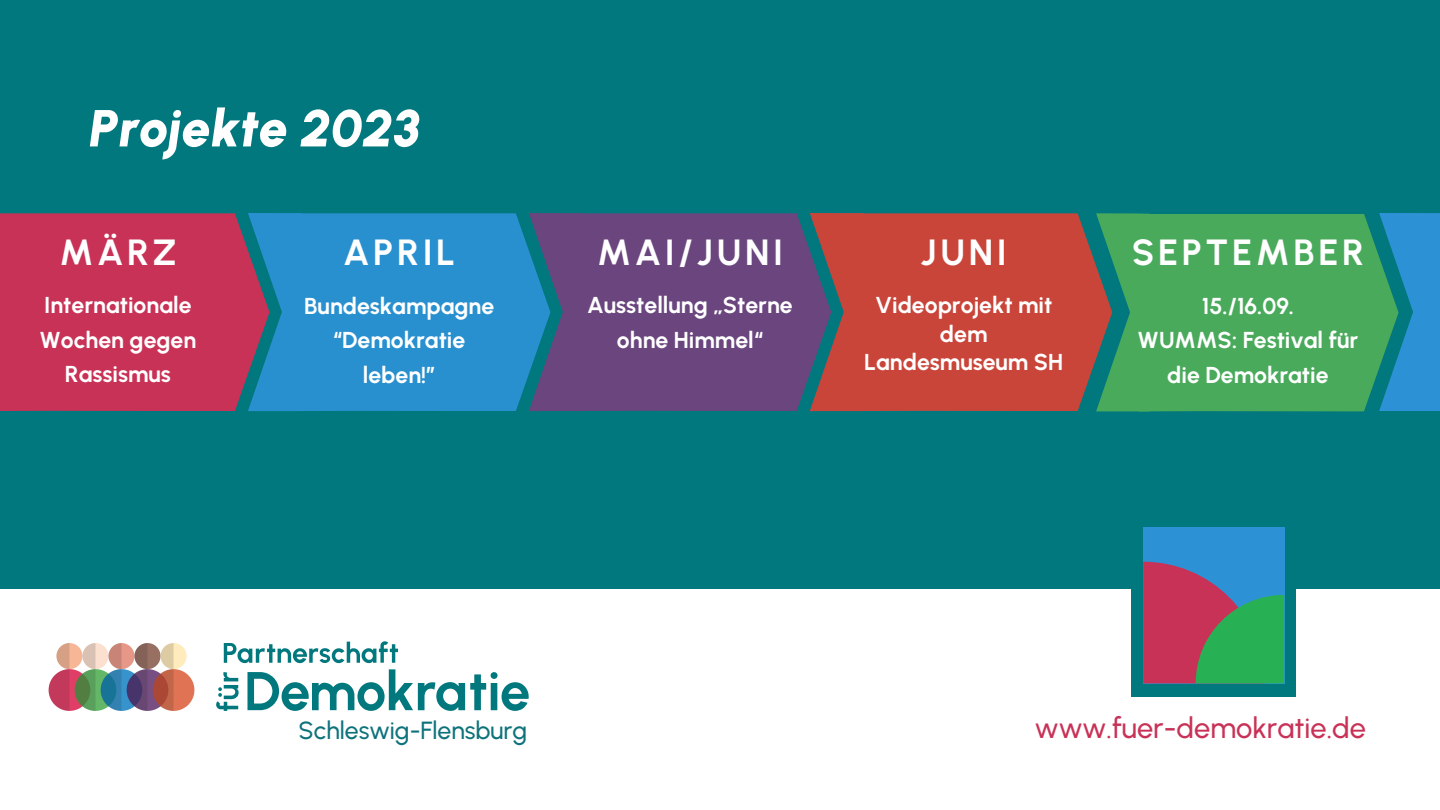
<style>
.page{position:relative;width:1440px;height:810px;background:#01787d}
.page>*{position:absolute;margin:0;border:0;box-sizing:border-box;transform-origin:0 0}
.t1{font:italic 900 52px "Urbanist";color:#fff}
.t2{font:700 36.4px "Urbanist";letter-spacing:.1em;color:#fff}
.t3{font:500 29px "Urbanist";color:#c93257}
.t4{font:500 24.8px "Urbanist";color:#0e727b}
.t5{font:700 23px/34.5px "Urbanist";color:#fff;text-align:center}
</style>
<div class="page">
<div style="left:0;top:589px;width:1440px;height:221px;background:#fff"></div>
<svg style="left:216px;top:641px;width:313px;height:70px"></svg>
<svg style="left:49px;top:643px;width:145px;height:68px"></svg>
<div style="left:1132px;top:514px;width:164px;height:182px;background:#01787d"></div>
<div style="left:1143px;top:527px;width:141px;height:156px;background:#2c92d5"></div>
<svg style="left:1143px;top:562px;width:141px;height:121px"></svg>
<div style="left:0;top:213px;width:248px;height:198px;background:#c93257"></div>
<svg style="left:248px;top:213px;width:42px;height:198px"></svg>
<div style="left:290px;top:213px;width:239px;height:198px;background:#2990d0"></div>
<svg style="left:529px;top:213px;width:42px;height:198px"></svg>
<div style="left:571px;top:213px;width:239px;height:198px;background:#6a457e"></div>
<svg style="left:810px;top:213px;width:42px;height:198px"></svg>
<div style="left:852px;top:213px;width:244px;height:198px;background:#c9453a"></div>
<svg style="left:1096px;top:213px;width:54px;height:198px"></svg>
<div style="left:1138px;top:214px;width:241px;height:197px;background:#4aaa5c"></div>
<svg style="left:1379px;top:213px;width:61px;height:198px;fill:#2c92d5"></svg>
<p class="t1" style="left:89px;top:97px;width:333px">Projekte 2023</p>
<p class="t2" style="left:59px;top:230px;width:119px">MÄRZ</p>
<h2 class="t5" style="left:39px;top:288px;width:158px">Internationale<br>Wochen gegen<br>Rassismus</h2>
<p class="t2" style="left:343px;top:231px;width:114px">APRIL</p>
<h2 class="t5" style="left:304px;top:288px;width:192px">Bundeskampagne “Demokratie leben!”</h2>
<p class="t2" style="left:597px;top:230px;width:187px">MAI/JUNI</p>
<h2 class="t5" style="left:587px;top:288px;width:207px">Ausstellung „Sterne ohne Himmel“</h2>
<p class="t2" style="left:921px;top:230px;width:88px">JUNI</p>
<h2 class="t5" style="left:864px;top:291px;width:201px;line-height:28.5px">Videoprojekt mit dem<br>Landesmuseum SH</h2>
<p class="t2" style="left:1132px;top:231px;width:234px">SEPTEMBER</p>
<p class="t5" style="left:1202px;top:288px;width:94px">15./16.09.</p>
<p class="t5" style="left:1138px;top:323px;width:222px">WUMMS: Festival für die Demokratie</p>
<h1 class="t4" style="left:299px;top:716px;width:230px">Schleswig-Flensburg</h1>
<h2 class="t3" style="left:1035px;top:710px;width:333px">www.fuer-demokratie.de</h2>
</div>
